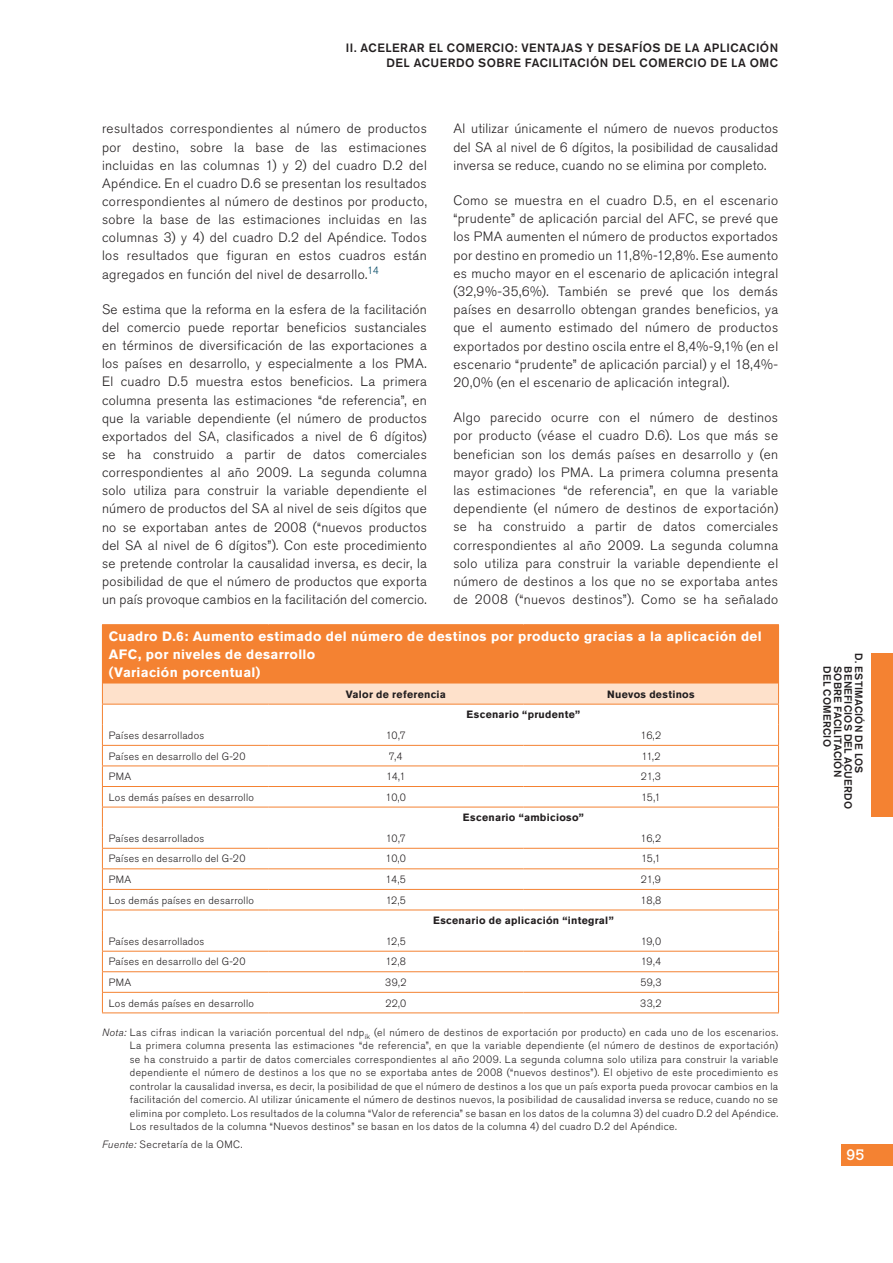
<style>
.page{position:relative;width:893px;height:1263px;background:#fff}
.page>*{position:absolute;margin:0;border:0;box-sizing:border-box;transform-origin:0 0}
.t1{font:15px "Calvert MT Std";color:#fff}
.Texte_courant{font:300 13.5px/18.1px "Akzidenz Grotesk BE";letter-spacing:.025em;color:#231f20;text-align:justify}
.Titres_Figure_Tablea{font:700 13.5px/18px "Akzidenz Grotesk BE";letter-spacing:.03em;color:#fff}
.t2{font:500 12px/15px "Akzidenz Grotesk BE";letter-spacing:.04em;color:#231f20;text-align:right}
.Sources{font:300 10.5px/13.5px "Akzidenz Grotesk BE";letter-spacing:.04em;color:#231f20;text-align:justify}
.Texte_tableaux{font:300 10.5px "Akzidenz Grotesk BE";letter-spacing:.03em;color:#231f20}
.Texte_tableaux-2{font:700 10.5px "Akzidenz Grotesk BE";letter-spacing:.025em;color:#231f20}
.t3{font:500 10.5px "Akzidenz Grotesk BE";letter-spacing:.025em;color:#231f20}
.s1{font-style:italic}
</style>
<div class="page">
<div style="left:842px;top:1144px;width:51px;height:21px;background:#f48232"></div>
<div style="left:872px;top:653px;width:21px;height:164px;background:#f48232"></div>
<div style="left:102px;top:625px;width:676px;height:58px;background:#f48232"></div>
<hr style="left:102px;top:624px;width:166px;height:1px;background:#f48232">
<hr style="left:268px;top:624px;width:255px;height:1px;background:#f48232">
<hr style="left:523px;top:624px;width:256px;height:1px;background:#f48232">
<hr style="left:102px;top:1012px;width:166px;height:1px;background:#f48232">
<hr style="left:268px;top:1012px;width:255px;height:1px;background:#f48232">
<hr style="left:523px;top:1012px;width:256px;height:1px;background:#f48232">
<hr style="left:778px;top:625px;width:1px;height:58px;background:#f48232">
<svg style="left:102px;top:683px;width:677px;height:329px"></svg>
<p class="t2" style="left:346px;top:40px;width:434px">II. ACELERAR EL COMERCIO: VENTAJAS Y DESAFÍOS DE LA APLICACIÓN<br>DEL ACUERDO SOBRE FACILITACIÓN DEL COMERCIO DE LA OMC</p>
<p class="Texte_courant" style="left:102px;top:120px;width:326px">resultados correspondientes al número de productos por destino, sobre la base de las estimaciones incluidas en las columnas 1) y 2) del cuadro D.2 del Apéndice. En el cuadro D.6 se presentan los resultados correspondientes al número de destinos por producto, sobre la base de las estimaciones incluidas en las columnas 3) y 4) del cuadro D.2 del Apéndice. Todos los resultados que figuran en estos cuadros están agregados en función del nivel de desarrollo.<sup>14</sup></p>
<p class="Texte_courant" style="left:102px;top:300px;width:326px">Se estima que la reforma en la esfera de la facilitación del comercio puede reportar beneficios sustanciales en términos de diversificación de las exportaciones a los países en desarrollo, y especialmente a los PMA.<br>El cuadro D.5 muestra estos beneficios. La primera columna presenta las estimaciones “de referencia”, en que la variable dependiente (el número de productos exportados del SA, clasificados a nivel de 6 dígitos) se ha construido a partir de datos comerciales correspondientes al año 2009. La segunda columna solo utiliza para construir la variable dependiente el número de productos del SA al nivel de seis dígitos que no se exportaban antes de 2008 (“nuevos productos del SA al nivel de 6 dígitos”). Con este procedimiento se pretende controlar la causalidad inversa, es decir, la posibilidad de que el número de productos que exporta un país provoque cambios en la facilitación del comercio.</p>
<p class="Texte_courant" style="left:453px;top:120px;width:326px">Al utilizar únicamente el número de nuevos productos del SA al nivel de 6 dígitos, la posibilidad de causalidad inversa se reduce, cuando no se elimina por completo.</p>
<p class="Texte_courant" style="left:453px;top:191px;width:326px">Como se muestra en el cuadro D.5, en el escenario “prudente” de aplicación parcial del AFC, se prevé que los PMA aumenten el número de productos exportados por destino en promedio un 11,8%-12,8%. Ese aumento es mucho mayor en el escenario de aplicación integral (32,9%-35,6%). También se prevé que los demás países en desarrollo obtengan grandes beneficios, ya que el aumento estimado del número de productos exportados por destino oscila entre el 8,4%-9,1% (en el escenario “prudente” de aplicación parcial) y el 18,4%- 20,0% (en el escenario de aplicación integral).</p>
<p class="Texte_courant" style="left:453px;top:409px;width:326px">Algo parecido ocurre con el número de destinos por producto (véase el cuadro D.6). Los que más se benefician son los demás países en desarrollo y (en mayor grado) los PMA. La primera columna presenta las estimaciones “de referencia”, en que la variable dependiente (el número de destinos de exportación) se ha construido a partir de datos comerciales correspondientes al año 2009. La segunda columna solo utiliza para construir la variable dependiente el número de destinos a los que no se exportaba antes de 2008 (“nuevos destinos”). Como se ha señalado</p>
<p class="Titres_Figure_Tablea" style="left:109px;top:627px;width:655px">Cuadro D.6: Aumento estimado del número de destinos por producto gracias a la aplicación del<br>AFC, por niveles de desarrollo</p>
<p class="Titres_Figure_Tablea" style="left:109px;top:663px;width:153px">(Variación porcentual)</p>
<p class="Texte_tableaux-2" style="left:346px;top:688px;width:102px">Valor de referencia</p>
<p class="Texte_tableaux-2" style="left:607px;top:688px;width:89px">Nuevos destinos</p>
<p class="Texte_tableaux-2" style="left:466px;top:709px;width:115px">Escenario “prudente”</p>
<p class="Texte_tableaux" style="left:109px;top:729px;width:97px">Países desarrollados</p>
<p class="Texte_tableaux" style="left:386px;top:729px;width:22px">10,7</p>
<p class="Texte_tableaux" style="left:641px;top:729px;width:22px">16,2</p>
<p class="Texte_tableaux" style="left:109px;top:750px;width:138px">Países en desarrollo del G-20</p>
<p class="Texte_tableaux" style="left:389px;top:750px;width:15px">7,4</p>
<p class="Texte_tableaux" style="left:641px;top:750px;width:21px">11,2</p>
<p class="Texte_tableaux" style="left:109px;top:771px;width:24px">PMA</p>
<p class="Texte_tableaux" style="left:386px;top:771px;width:21px">14,1</p>
<p class="Texte_tableaux" style="left:641px;top:771px;width:22px">21,3</p>
<p class="Texte_tableaux" style="left:109px;top:791px;width:147px">Los demás países en desarrollo</p>
<p class="Texte_tableaux" style="left:386px;top:791px;width:22px">10,0</p>
<p class="Texte_tableaux" style="left:641px;top:791px;width:21px">15,1</p>
<p class="Texte_tableaux-2" style="left:463px;top:811px;width:122px">Escenario “ambicioso”</p>
<p class="Texte_tableaux" style="left:109px;top:832px;width:97px">Países desarrollados</p>
<p class="Texte_tableaux" style="left:386px;top:832px;width:22px">10,7</p>
<p class="Texte_tableaux" style="left:641px;top:832px;width:22px">16,2</p>
<p class="Texte_tableaux" style="left:109px;top:853px;width:138px">Países en desarrollo del G-20</p>
<p class="Texte_tableaux" style="left:386px;top:853px;width:22px">10,0</p>
<p class="Texte_tableaux" style="left:641px;top:853px;width:21px">15,1</p>
<p class="Texte_tableaux" style="left:109px;top:873px;width:24px">PMA</p>
<p class="Texte_tableaux" style="left:386px;top:873px;width:22px">14,5</p>
<p class="Texte_tableaux" style="left:641px;top:873px;width:22px">21,9</p>
<p class="Texte_tableaux" style="left:109px;top:894px;width:147px">Los demás países en desarrollo</p>
<p class="Texte_tableaux" style="left:386px;top:894px;width:22px">12,5</p>
<p class="Texte_tableaux" style="left:641px;top:894px;width:22px">18,8</p>
<p class="Texte_tableaux-2" style="left:433px;top:914px;width:182px">Escenario de aplicación “integral”</p>
<p class="Texte_tableaux" style="left:109px;top:935px;width:97px">Países desarrollados</p>
<p class="Texte_tableaux" style="left:386px;top:935px;width:22px">12,5</p>
<p class="Texte_tableaux" style="left:641px;top:935px;width:22px">19,0</p>
<p class="Texte_tableaux" style="left:109px;top:956px;width:138px">Países en desarrollo del G-20</p>
<p class="Texte_tableaux" style="left:386px;top:956px;width:22px">12,8</p>
<p class="Texte_tableaux" style="left:641px;top:956px;width:22px">19,4</p>
<p class="Texte_tableaux" style="left:109px;top:976px;width:24px">PMA</p>
<p class="Texte_tableaux" style="left:385px;top:976px;width:23px">39,2</p>
<p class="Texte_tableaux" style="left:640px;top:976px;width:23px">59,3</p>
<p class="Texte_tableaux" style="left:109px;top:997px;width:147px">Los demás países en desarrollo</p>
<p class="Texte_tableaux" style="left:385px;top:997px;width:22px">22,0</p>
<p class="Texte_tableaux" style="left:640px;top:997px;width:23px">33,2</p>
<p class="Sources" style="left:130px;top:1025px;width:650px;text-indent:-28px"><span class="s1">Nota:</span> Las cifras indican la variación porcentual del ndp<sub>ik</sub> (el número de destinos de exportación por producto) en cada uno de los escenarios.<br>La primera columna presenta las estimaciones “de referencia”, en que la variable dependiente (el número de destinos de exportación) se ha construido a partir de datos comerciales correspondientes al año 2009. La segunda columna solo utiliza para construir la variable dependiente el número de destinos a los que no se exportaba antes de 2008 (“nuevos destinos”). El objetivo de este procedimiento es controlar la causalidad inversa, es decir, la posibilidad de que el número de destinos a los que un país exporta pueda provocar cambios en la facilitación del comercio. Al utilizar únicamente el número de destinos nuevos, la posibilidad de causalidad inversa se reduce, cuando no se elimina por completo. Los resultados de la columna “Valor de referencia” se basan en los datos de la columna 3) del cuadro D.2 del Apéndice.<br>Los resultados de la columna “Nuevos destinos” se basan en los datos de la columna 4) del cuadro D.2 del Apéndice.</p>
<p class="Sources" style="left:102px;top:1138px;width:142px"><span class="s1">Fuente:</span> Secretaría de la OMC.</p>
<p class="t3" style="left:865px;top:653px;width:122px;rotate:90deg">D. ESTIMACIÓN DE LOS</p>
<p class="t3" style="left:834px;top:666px;width:82px;rotate:90deg">DEL COMERCIO</p>
<p class="t3" style="left:844px;top:666px;width:113px;rotate:90deg">SOBRE FACILITACIÓN</p>
<p class="t3" style="left:855px;top:666px;width:144px;rotate:90deg">BENEFICIOS DEL ACUERDO</p>
<p class="t1" style="left:846px;top:1146px;width:19px">95</p>
</div>
